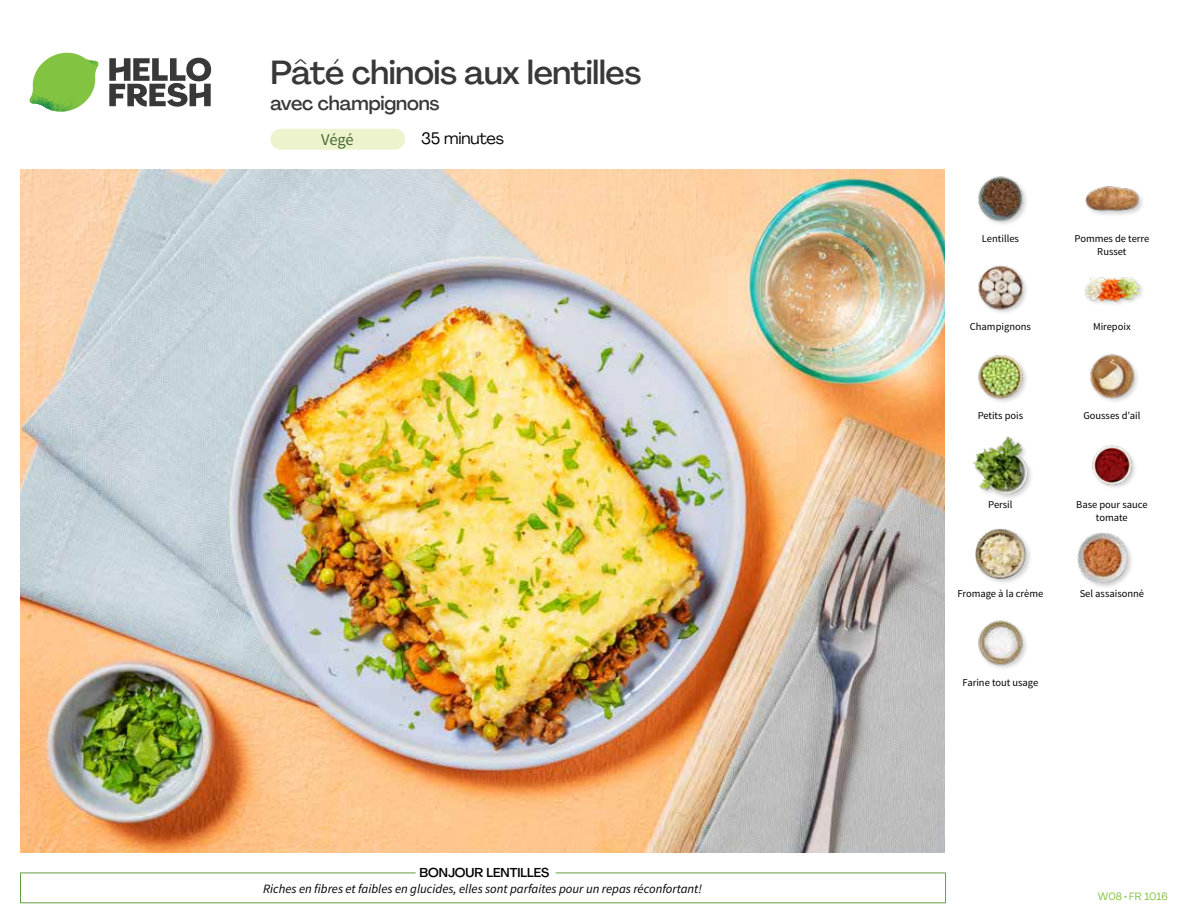
<style>
.page{position:relative;width:1188px;height:918px;background:#fff}
.page>*{position:absolute;margin:0;border:0;box-sizing:border-box;transform-origin:0 0}
.t1{font:500 33px "Agrandir";letter-spacing:-.015em;color:#383839}
.t2{font:500 19.5px "Agrandir";letter-spacing:-.01em;color:#383839}
.t3{font:16.5px "Agrandir";letter-spacing:-.01em;color:#000}
.t4{font:16.5px "Source Sans Pro";color:#476b32}
.t5{font:italic 12.75px "Source Sans Pro";color:#000}
.t6{font:500 12.75px "Agrandir";color:#000}
.t7{font:10.5px/13.5px "Source Sans Pro";color:#000;text-align:center}
.t8{font:10.5px "Agrandir";color:#82c341}
</style>
<div class="page">
<div style="left:271px;top:129px;width:134px;height:21px;background:#edf3cd;border-radius:10px"></div>
<img style="left:978px;top:620px;width:48px;height:48px">
<div style="left:1076px;top:532px;width:59px;height:57px;background:#000;opacity:.2"></div>
<img style="left:1077px;top:532px;width:51px;height:51px">
<div style="left:974px;top:528px;width:59px;height:58px;background:#000;opacity:.2"></div>
<img style="left:975px;top:529px;width:51px;height:50px">
<img style="left:1092px;top:445px;width:43px;height:43px">
<div style="left:973px;top:436px;width:61px;height:64px;background:#000;opacity:.2"></div>
<img style="left:973px;top:436px;width:56px;height:58px">
<img style="left:1090px;top:354px;width:48px;height:48px">
<img style="left:978px;top:355px;width:48px;height:47px">
<img style="left:1084px;top:277px;width:57px;height:27px">
<img style="left:978px;top:265px;width:49px;height:48px">
<div style="left:1084px;top:185px;width:61px;height:33px;background:#000;opacity:.2"></div>
<img style="left:1084px;top:185px;width:57px;height:28px">
<img style="left:978px;top:176px;width:49px;height:48px">
<svg style="left:109px;top:57px;width:102px;height:50px"></svg>
<svg style="left:34px;top:53px;width:62px;height:40px"></svg>
<img style="left:67px;top:53px;width:32px;height:26px">
<img style="left:33px;top:75px;width:59px;height:11px">
<img style="left:29px;top:79px;width:61px;height:33px">
<img style="left:65px;top:86px;width:27px;height:25px">
<div style="left:20px;top:873px;width:926px;height:30px;border:1px solid #609f43"></div>
<div style="left:416px;top:865px;width:140px;height:15px;background:#fff"></div>
<img style="left:21px;top:170px;width:924px;height:682px">
<h1 class="t1" style="left:271px;top:52px;width:372px">Pâté chinois aux lentilles</h1>
<h2 class="t2" style="left:271px;top:91px;width:170px">avec champignons</h2>
<h3 class="t4" style="left:321px;top:130px;width:34px">Végé</h3>
<h3 class="t3" style="left:421px;top:128px;width:85px">35 minutes</h3>
<p class="t6" style="left:420px;top:864px;width:131px">BONJOUR LENTILLES</p>
<p class="t5" style="left:263px;top:881px;width:440px">Riches en fibres et faibles en glucides, elles sont parfaites pour un repas réconfortant!</p>
<p class="t7" style="left:982px;top:232px;width:39px">Lentilles</p>
<p class="t7" style="left:1075px;top:232px;width:76px">Pommes de terre<br>Russet</p>
<p class="t7" style="left:970px;top:320px;width:63px">Champignons</p>
<p class="t7" style="left:1093px;top:320px;width:39px">Mirepoix</p>
<p class="t7" style="left:978px;top:409px;width:47px">Petits pois</p>
<p class="t7" style="left:1083px;top:409px;width:59px">Gousses d’ail</p>
<p class="t7" style="left:988px;top:498px;width:26px">Persil</p>
<p class="t7" style="left:1076px;top:498px;width:73px">Base pour sauce tomate</p>
<p class="t7" style="left:958px;top:587px;width:87px">Fromage à la crème</p>
<p class="t7" style="left:1080px;top:587px;width:66px">Sel assaisonné</p>
<p class="t7" style="left:963px;top:675px;width:77px">Farine tout usage</p>
<p class="t8" style="left:1098px;top:890px;width:71px">W08 • FR 1016</p>
</div>
